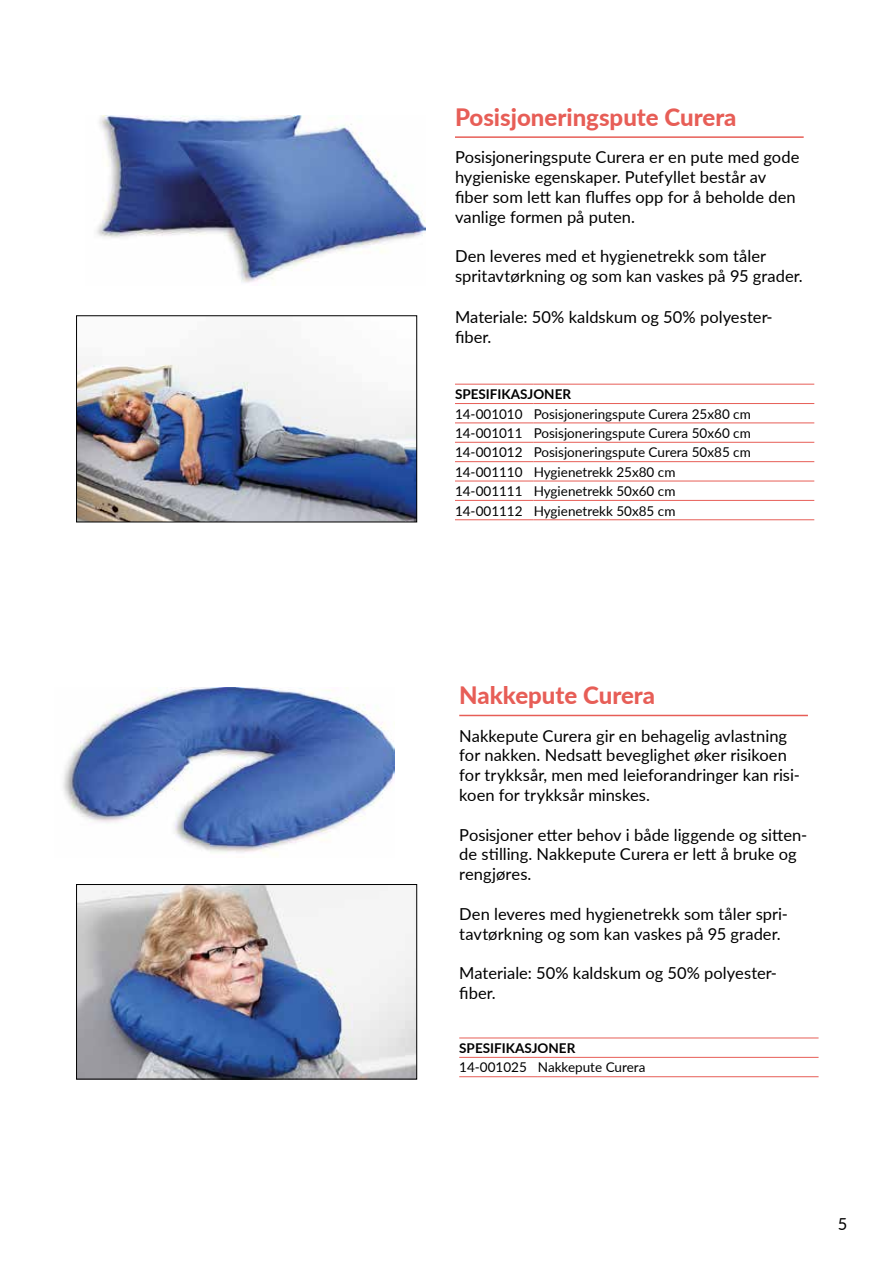
<style>
.page{position:relative;width:893px;height:1263px;background:#fff}
.page>*{position:absolute;margin:0;border:0;box-sizing:border-box;transform-origin:0 0}
.t1{font:800 24px "Lato";color:#e75e57}
.t2{font:16.5px/19.8px "Lato";color:#000}
.t3{font:13.5px/19.4px "Lato";color:#000}
.t4{font:700 13.5px "Lato";color:#000}
</style>
<div class="page">
<hr style="left:455px;top:136px;width:349px;height:2px;background:#e75e57">
<hr style="left:455px;top:384px;width:79px;height:1px;background:#e75e57">
<hr style="left:534px;top:384px;width:280px;height:1px;background:#e75e57">
<hr style="left:455px;top:403px;width:79px;height:1px;background:#e75e57">
<hr style="left:534px;top:403px;width:280px;height:1px;background:#e75e57">
<hr style="left:455px;top:422px;width:79px;height:1px;background:#e75e57">
<hr style="left:534px;top:422px;width:280px;height:1px;background:#e75e57">
<hr style="left:455px;top:442px;width:79px;height:1px;background:#e75e57">
<hr style="left:534px;top:442px;width:280px;height:1px;background:#e75e57">
<hr style="left:455px;top:461px;width:79px;height:1px;background:#e75e57">
<hr style="left:534px;top:461px;width:280px;height:1px;background:#e75e57">
<hr style="left:455px;top:481px;width:79px;height:1px;background:#e75e57">
<hr style="left:534px;top:481px;width:280px;height:1px;background:#e75e57">
<hr style="left:455px;top:500px;width:79px;height:1px;background:#e75e57">
<hr style="left:534px;top:500px;width:280px;height:1px;background:#e75e57">
<hr style="left:455px;top:519px;width:79px;height:1px;background:#e75e57">
<hr style="left:534px;top:519px;width:280px;height:1px;background:#e75e57">
<img style="left:96px;top:116px;width:329px;height:167px">
<hr style="left:459px;top:715px;width:349px;height:1px;background:#e75e57">
<hr style="left:459px;top:1037px;width:79px;height:1px;background:#e75e57">
<hr style="left:538px;top:1037px;width:281px;height:1px;background:#e75e57">
<hr style="left:459px;top:1057px;width:79px;height:1px;background:#e75e57">
<hr style="left:538px;top:1057px;width:281px;height:1px;background:#e75e57">
<hr style="left:459px;top:1076px;width:79px;height:1px;background:#e75e57">
<hr style="left:538px;top:1076px;width:281px;height:1px;background:#e75e57">
<img style="left:63px;top:687px;width:331px;height:168px">
<img style="left:78px;top:363px;width:337px;height:157px">
<div style="left:76px;top:315px;width:341px;height:207px;border:1px solid #000"></div>
<img style="left:78px;top:886px;width:337px;height:191px">
<div style="left:76px;top:884px;width:341px;height:195px;border:1px solid #000"></div>
<h1 class="t1" style="left:455px;top:99px;width:283px">Posisjoneringspute Curera</h1>
<p class="t2" style="left:455px;top:147px;width:346px">Posisjoneringspute Curera er en pute med gode hygieniske egenskaper. Putefyllet består av fiber som lett kan fluffes opp for å beholde den vanlige formen på puten.</p>
<p class="t2" style="left:455px;top:246px;width:349px">Den leveres med et hygienetrekk som tåler spritavtørkning og som kan vaskes på 95 grader.</p>
<p class="t2" style="left:455px;top:307px;width:319px">Materiale: 50% kaldskum og 50% polyester&shy;fiber.</p>
<p class="t4" style="left:455px;top:384px;width:118px">SPESIFIKASJONER</p>
<p class="t3" style="left:455px;top:403px;width:297px">14-001010 Posisjoneringspute Curera 25x80 cm 14-001011 Posisjoneringspute Curera 50x60 cm 14-001012 Posisjoneringspute Curera 50x85 cm 14-001110 Hygienetrekk 25x80 cm<br>14-001111 Hygienetrekk 50x60 cm<br>14-001112 Hygienetrekk 50x85 cm</p>
<h1 class="t1" style="left:459px;top:677px;width:197px">Nakkepute Curera</h1>
<p class="t2" style="left:459px;top:725px;width:342px">Nakkepute Curera gir en behagelig avlastning for nakken. Nedsatt beveglighet øker risikoen for trykksår, men med leieforandringer kan risi&shy;koen for trykksår minskes.</p>
<p class="t2" style="left:459px;top:824px;width:350px">Posisjoner etter behov i både liggende og sitten&shy;de stilling. Nakkepute Curera er lett å bruke og rengjøres.</p>
<p class="t2" style="left:459px;top:903px;width:330px">Den leveres med hygienetrekk som tåler spri&shy;tavtørkning og som kan vaskes på 95 grader.</p>
<p class="t2" style="left:459px;top:962px;width:319px">Materiale: 50% kaldskum og 50% polyester&shy;fiber.</p>
<p class="t4" style="left:459px;top:1038px;width:118px">SPESIFIKASJONER</p>
<p class="t3" style="left:459px;top:1057px;width:188px">14-001025 Nakkepute Curera</p>
<p class="t2" style="left:838px;top:1213px;width:11px">5</p>
</div>
